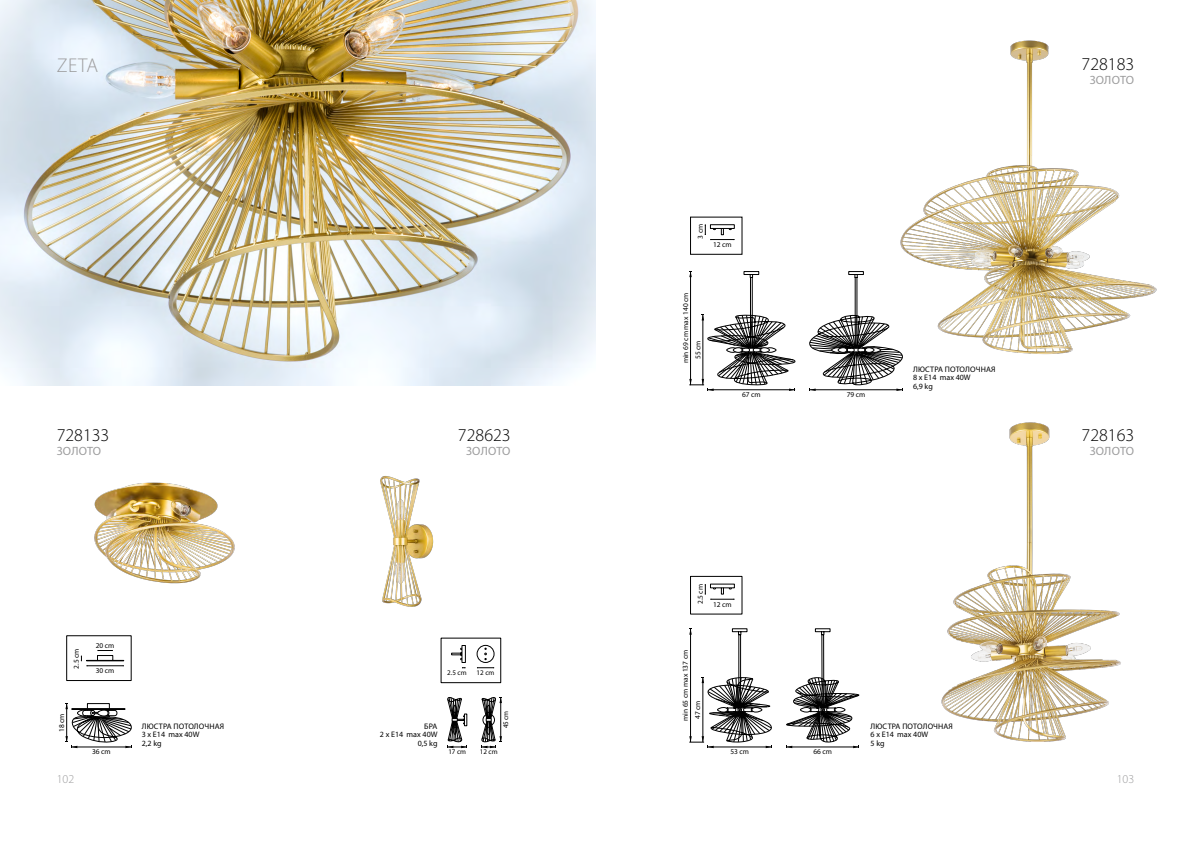
<style>
.page{position:relative;width:1191px;height:842px;background:#fff}
.page>*{position:absolute;margin:0;border:0;box-sizing:border-box;transform-origin:0 0}
.t1{font:300 20px "Myriad Pro";color:#9c9c9d}
.t2{font:300 18px "Myriad Pro";color:#000}
.t3{font:12px "Myriad Pro";letter-spacing:.01em;color:#9c9c9d}
.t4{font:300 12px "Myriad Pro";color:#9c9c9d}
.t5{font:8px/8.5px "Myriad Pro";letter-spacing:.01em;color:#000}
.t6{font:7.4px/12.3px "Myriad Pro";color:#000}
.t7{font:7.1px "Myriad Pro";color:#000}
</style>
<div class="page">
<div style="left:690px;top:576px;width:52px;height:38px;border:1px solid #000"></div>
<svg style="left:704px;top:584px;width:31px;height:16px"></svg>
<svg style="left:689px;top:628px;width:83px;height:120px"></svg>
<svg style="left:786px;top:628px;width:73px;height:120px"></svg>
<img style="left:941px;top:422px;width:180px;height:320px">
<svg style="left:689px;top:216px;width:175px;height:174px"></svg>
<div style="left:750px;top:277px;width:2px;height:71px;border:1px solid #000"></div>
<div style="left:743px;top:271px;width:16px;height:4px;border:1px solid #000"></div>
<div style="left:848px;top:271px;width:15px;height:4px;border:1px solid #000"></div>
<svg style="left:704px;top:224px;width:31px;height:16px"></svg>
<hr style="left:690px;top:271px;width:1px;height:114px;background:#000">
<svg style="left:689px;top:271px;width:3px;height:6px"></svg>
<svg style="left:689px;top:315px;width:106px;height:76px"></svg>
<svg style="left:808px;top:314px;width:95px;height:77px"></svg>
<img style="left:893px;top:40px;width:264px;height:324px">
<div style="left:441px;top:638px;width:60px;height:45px;border:1px solid #000"></div>
<svg style="left:451px;top:645px;width:15px;height:23px"></svg>
<svg style="left:477px;top:667px;width:17px;height:1px"></svg>
<div style="left:477px;top:645px;width:17px;height:18px;border:1px solid #000;border-radius:50%"></div>
<svg style="left:484px;top:648px;width:2px;height:12px"></svg>
<svg style="left:447px;top:697px;width:20px;height:51px"></svg>
<svg style="left:481px;top:697px;width:21px;height:51px"></svg>
<svg style="left:65px;top:635px;width:67px;height:114px"></svg>
<img style="left:380px;top:476px;width:54px;height:131px">
<img style="left:94px;top:482px;width:141px;height:102px">
<img style="left:0;top:0;width:595px;height:386px">
<h1 class="t1" style="left:57px;top:53px;width:43px">ZETA</h1>
<h2 class="t2" style="left:1081px;top:53px;width:54px">728183</h2>
<h3 class="t3" style="left:1089px;top:72px;width:46px">ЗОЛОТО</h3>
<p class="t6" style="left:694px;top:239px;width:16px;rotate:-90deg">3 cm</p>
<p class="t6" style="left:713px;top:238px;width:20px">12 cm</p>
<p class="t6" style="left:679px;top:359px;width:68px;text-indent:-4px;rotate:-90deg">min 69 cm max 140 cm<br>55 cm</p>
<p class="t5" style="left:913px;top:364px;width:84px">ЛЮСТРА ПОТОЛОЧНАЯ<br>8 x E14 max 40W<br>6,9 kg</p>
<p class="t6" style="left:742px;top:388px;width:20px">67 cm</p>
<p class="t6" style="left:846px;top:388px;width:20px">79 cm</p>
<h2 class="t2" style="left:57px;top:424px;width:54px">728133</h2>
<h3 class="t3" style="left:57px;top:443px;width:46px">ЗОЛОТО</h3>
<h2 class="t2" style="left:458px;top:424px;width:54px">728623</h2>
<h3 class="t3" style="left:466px;top:443px;width:46px">ЗОЛОТО</h3>
<h2 class="t2" style="left:1081px;top:424px;width:54px">728163</h2>
<h3 class="t3" style="left:1089px;top:443px;width:46px">ЗОЛОТО</h3>
<p class="t6" style="left:694px;top:604px;width:22px;rotate:-90deg">2.5 cm</p>
<p class="t6" style="left:713px;top:598px;width:20px">12 cm</p>
<p class="t6" style="left:70px;top:668px;width:22px;rotate:-90deg">2.5 cm</p>
<p class="t6" style="left:55px;top:732px;width:20px;rotate:-90deg">18 cm</p>
<p class="t6" style="left:96px;top:639px;width:20px">20 cm</p>
<p class="t6" style="left:96px;top:664px;width:20px">30 cm</p>
<p class="t5" style="left:142px;top:722px;width:84px">ЛЮСТРА ПОТОЛОЧНАЯ<br>3 x E14 max 40W<br>2,2 kg</p>
<p class="t7" style="left:447px;top:668px;width:21px">2.5 cm</p>
<p class="t7" style="left:476px;top:668px;width:19px">12 cm</p>
<p class="t5" style="left:380px;top:722px;width:59px;text-align:right">БРА<br>2 x E14 max 40W<br>0,5 kg</p>
<p class="t7" style="left:501px;top:728px;width:19px;rotate:-90deg">45 cm</p>
<p class="t6" style="left:679px;top:721px;width:72px;rotate:-90deg">min 65 cm max 137 cm<br>47 cm</p>
<p class="t5" style="left:870px;top:722px;width:84px">ЛЮСТРА ПОТОЛОЧНАЯ<br>6 x E14 max 40W<br>5 kg</p>
<p class="t6" style="left:92px;top:746px;width:20px">36 cm</p>
<p class="t7" style="left:448px;top:748px;width:19px">17 cm</p>
<p class="t7" style="left:480px;top:748px;width:19px">12 cm</p>
<p class="t6" style="left:730px;top:746px;width:20px">53 cm</p>
<p class="t6" style="left:813px;top:746px;width:20px">66 cm</p>
<h3 class="t4" style="left:57px;top:771px;width:19px">102</h3>
<h3 class="t4" style="left:1116px;top:771px;width:19px">103</h3>
</div>
